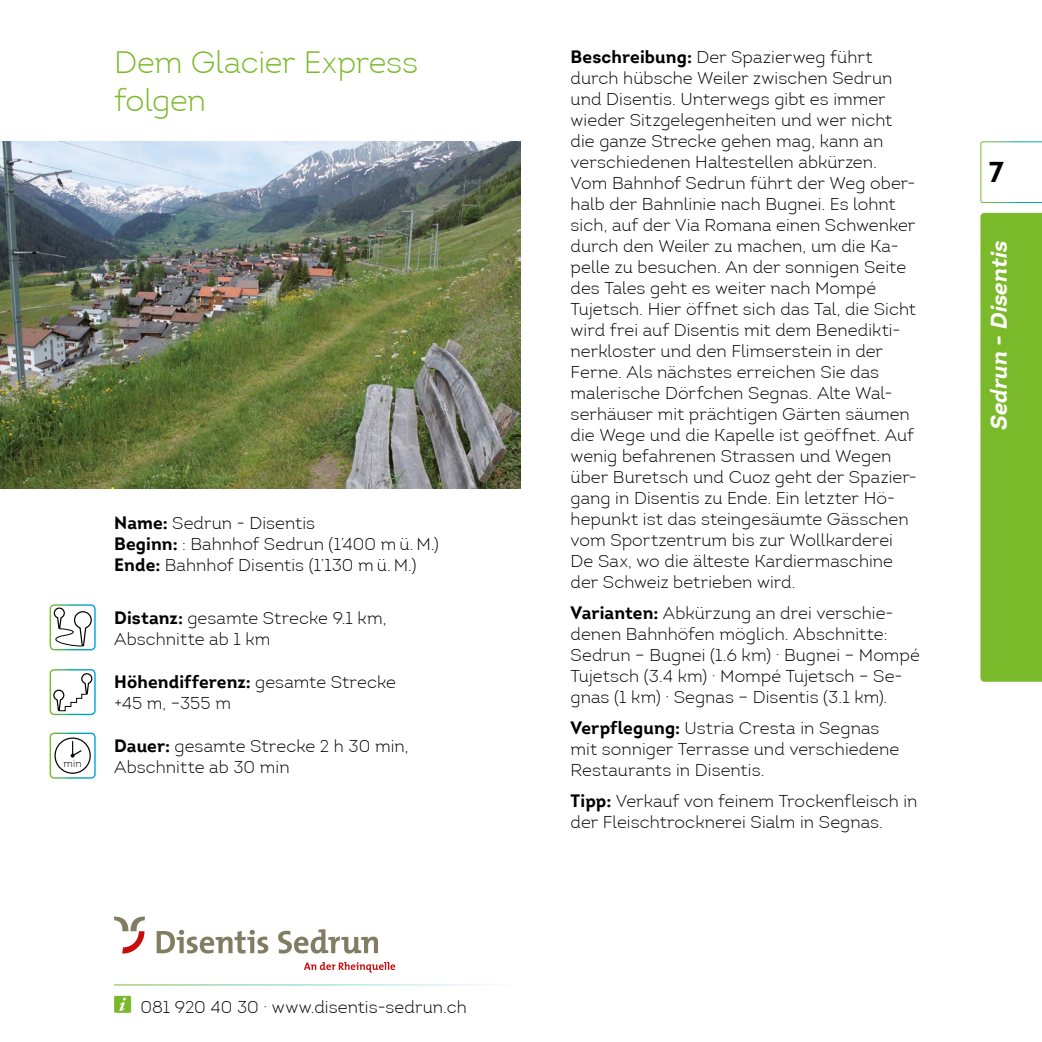
<style>
.page{position:relative;width:1042px;height:1042px;background:#fff}
.page>*{position:absolute;margin:0;border:0;box-sizing:border-box;transform-origin:0 0}
.t1{font:300 31.5px/37.8px "Intro";letter-spacing:-.01em;color:#7ab929}
.t2{font:700 28px "Intro";color:#000}
.t3{font:italic 700 22.75px "Intro";letter-spacing:-.005em;color:#fff}
.t4{font:300 17.5px/21px "Intro";letter-spacing:.005em;color:#000}
.t5{font:300 10.5px "Intro";color:#000}
.s1{font-weight:700}
</style>
<div class="page">
<img style="left:0;top:141px;width:521px;height:348px">
<div style="left:50px;top:604px;width:46px;height:46px;border:1px solid #fff;border-radius:4px"></div>
<svg style="left:49px;top:607px;width:43px;height:40px"></svg>
<div style="left:50px;top:669px;width:46px;height:46px;border:1px solid #fff;border-radius:4px"></div>
<svg style="left:53px;top:673px;width:40px;height:38px"></svg>
<div style="left:50px;top:732px;width:46px;height:46px;border:1px solid #fff;border-radius:4px"></div>
<div style="left:54px;top:737px;width:37px;height:37px;border:1px solid #000;border-radius:50%"></div>
<svg style="left:71px;top:740px;width:11px;height:17px"></svg>
<div style="left:980px;top:213px;width:62px;height:469px;background:#7ab929"></div>
<svg style="left:980px;top:141px;width:62px;height:62px"></svg>
<div style="left:114px;top:996px;width:17px;height:17px;background:#7ab929;border-radius:2px"></div>
<svg style="left:119px;top:997px;width:7px;height:14px"></svg>
<svg style="left:114px;top:916px;width:31px;height:37px"></svg>
<svg style="left:304px;top:962px;width:91px;height:10px"></svg>
<svg style="left:157px;top:929px;width:221px;height:24px"></svg>
<h1 class="t1" style="left:114px;top:43px;width:306px">Dem Glacier Express folgen</h1>
<p class="t5" style="left:64px;top:757px;width:20px">min</p>
<p class="t4" style="left:114px;top:512px;width:326px"><span class="s1">Name:</span> Sedrun - Disentis<br><span class="s1">Beginn:</span> : Bahnhof Sedrun (1’400 m ü. M.)<br><span class="s1">Ende:</span> Bahnhof Disentis (1’130 m ü. M.)</p>
<p class="t4" style="left:114px;top:607px;width:274px"><span class="s1">Distanz:</span> gesamte Strecke 9.1 km,<br>Abschnitte ab 1 km</p>
<p class="t4" style="left:114px;top:672px;width:283px"><span class="s1">Höhendifferenz:</span> gesamte Strecke +45 m, –355 m</p>
<p class="t4" style="left:114px;top:735px;width:296px"><span class="s1">Dauer:</span> gesamte Strecke 2 h 30 min,<br>Abschnitte ab 30 min</p>
<p class="t4" style="left:140px;top:996px;width:328px">081 920 40 30 · www.disentis-sedrun.ch</p>
<p class="t4" style="left:570px;top:46px;width:348px"><span class="s1">Beschreibung:</span> Der Spazierweg führt durch hübsche Weiler zwischen Sedrun und Disentis. Unterwegs gibt es immer wieder Sitzgelegenheiten und wer nicht die ganze Strecke gehen mag, kann an verschiedenen Haltestellen abkürzen.<br>Vom Bahnhof Sedrun führt der Weg ober&shy;halb der Bahnlinie nach Bugnei. Es lohnt sich, auf der Via Romana einen Schwenker durch den Weiler zu machen, um die Ka&shy;pelle zu besuchen. An der sonnigen Seite des Tales geht es weiter nach Mompé Tujetsch. Hier öffnet sich das Tal, die Sicht wird frei auf Disentis mit dem Benedikti&shy;nerkloster und den Flimserstein in der Ferne. Als nächstes erreichen Sie das malerische Dörfchen Segnas. Alte Wal&shy;serhäuser mit prächtigen Gärten säumen die Wege und die Kapelle ist geöffnet. Auf wenig befahrenen Strassen und Wegen über Buretsch und Cuoz geht der Spazier&shy;gang in Disentis zu Ende. Ein letzter Hö&shy;hepunkt ist das steingesäumte Gässchen vom Sportzentrum bis zur Wollkarderei De Sax, wo die älteste Kardiermaschine der Schweiz betrieben wird.</p>
<p class="t4" style="left:570px;top:602px;width:351px"><span class="s1">Varianten:</span> Abkürzung an drei verschie&shy;denen Bahnhöfen möglich. Abschnitte:<br>Sedrun – Bugnei (1.6 km) · Bugnei – Mompé Tujetsch (3.4 km) · Mompé Tujetsch – Se&shy;gnas (1 km) · Segnas – Disentis (3.1 km).</p>
<p class="t4" style="left:570px;top:717px;width:330px"><span class="s1">Verpflegung:</span> Ustria Cresta in Segnas mit sonniger Terrasse und verschiedene<br>Restaurants in Disentis.</p>
<p class="t4" style="left:570px;top:790px;width:348px"><span class="s1">Tipp:</span> Verkauf von feinem Trockenfleisch in der Fleischtrocknerei Sialm in Segnas.</p>
<h2 class="t2" style="left:989px;top:154px;width:17px">7</h2>
<h3 class="t3" style="left:984px;top:430px;width:191px;rotate:-90deg">Sedrun - Disentis</h3>
</div>
